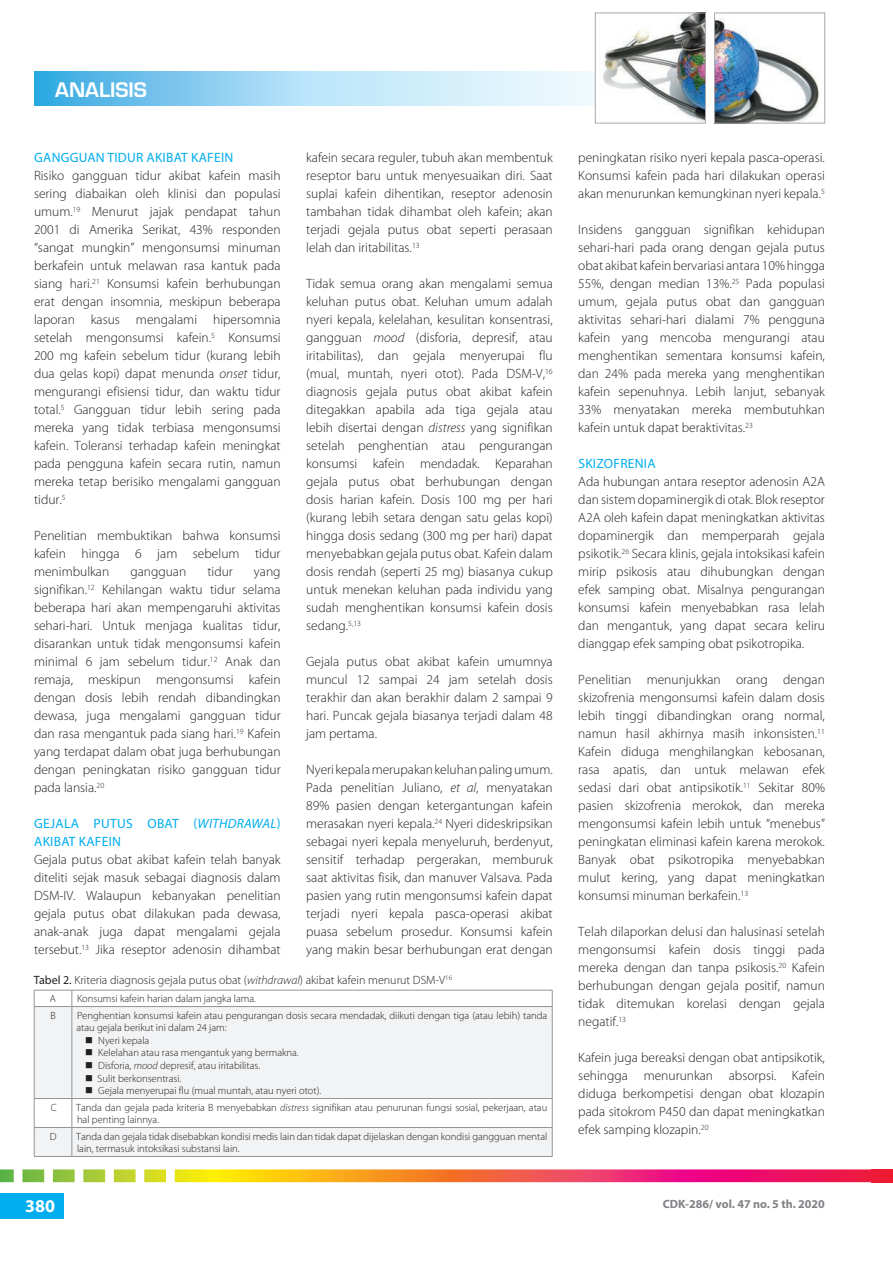
<style>
.page{position:relative;width:893px;height:1263px;background:#fff}
.page>*{position:absolute;margin:0;border:0;box-sizing:border-box;transform-origin:0 0}
.t1{font:600 19.5px "Eurostile LT Std";color:#fff}
.t2{font:700 18px "Myriad Pro";color:#fff}
.t3{font:300 13.5px/18px "Myriad Pro";color:#231f20;text-align:justify}
.t4{font:13.5px/18px "Myriad Pro";letter-spacing:.02em;color:#00aeef}
.t5{font:300 12px "Myriad Pro";color:#231f20}
.t6{font:700 12px "Myriad Pro";color:#808285}
.t7{font:300 10.5px/12.6px "Myriad Pro";color:#231f20}
.s1{font-style:italic}
.s2{font-weight:400}
</style>
<div class="page">
<svg style="left:34px;top:71px;width:561px;height:35px;background:#a7dbf4"></svg>
<img style="left:603px;top:15px;width:101px;height:106px">
<div style="left:595px;top:13px;width:111px;height:110px;border:1px solid #a8a9ad"></div>
<img style="left:716px;top:18px;width:103px;height:103px">
<div style="left:714px;top:13px;width:111px;height:110px;border:1px solid #a8a9ad"></div>
<div style="left:0;top:1193px;width:64px;height:25px;background:#00aeef"></div>
<svg style="left:0;top:1169px;width:893px;height:13px;background:#e87d50"></svg>
<svg style="left:35px;top:1007px;width:517px;height:149px;fill:#f2f3f4"></svg>
<svg style="left:72px;top:991px;width:1px;height:15px"></svg>
<hr style="left:72px;top:1007px;width:1px;height:91px;background:#939598">
<svg style="left:72px;top:1099px;width:1px;height:57px"></svg>
<hr style="left:34px;top:990px;width:38px;height:1px;background:#939598">
<svg style="left:34px;top:990px;width:1px;height:16px"></svg>
<hr style="left:72px;top:990px;width:480px;height:1px;background:#939598">
<svg style="left:552px;top:990px;width:1px;height:16px"></svg>
<hr style="left:34px;top:1006px;width:38px;height:1px;background:#939598">
<hr style="left:34px;top:1007px;width:1px;height:91px;background:#939598">
<hr style="left:72px;top:1006px;width:480px;height:1px;background:#939598">
<hr style="left:552px;top:1007px;width:1px;height:91px;background:#939598">
<hr style="left:34px;top:1098px;width:38px;height:1px;background:#939598">
<hr style="left:72px;top:1098px;width:480px;height:1px;background:#939598">
<hr style="left:34px;top:1127px;width:38px;height:1px;background:#939598">
<svg style="left:34px;top:1099px;width:1px;height:57px"></svg>
<hr style="left:72px;top:1127px;width:480px;height:1px;background:#939598">
<svg style="left:552px;top:1099px;width:1px;height:57px"></svg>
<hr style="left:34px;top:1156px;width:38px;height:1px;background:#939598">
<hr style="left:72px;top:1156px;width:480px;height:1px;background:#939598">
<svg style="left:86px;top:1037px;width:6px;height:6px"></svg>
<svg style="left:86px;top:1049px;width:6px;height:7px"></svg>
<svg style="left:86px;top:1062px;width:6px;height:6px"></svg>
<svg style="left:86px;top:1075px;width:6px;height:6px"></svg>
<svg style="left:86px;top:1087px;width:6px;height:6px"></svg>
<h1 class="t1" style="left:55px;top:78px;width:93px">ANALISIS</h1>
<p class="t4" style="left:34px;top:148px;width:201px">GANGGUAN TIDUR AKIBAT KAFEIN</p>
<p class="t3" style="left:34px;top:167px;width:248px">Risiko gangguan tidur akibat kafein masih sering diabaikan oleh klinisi dan populasi umum.<sup>19</sup> Menurut jajak pendapat tahun 2001 di Amerika Serikat, 43% responden “sangat mungkin” mengonsumsi minuman berkafein untuk melawan rasa kantuk pada siang hari.<sup>21</sup> Konsumsi kafein berhubungan erat dengan insomnia, meskipun beberapa laporan kasus mengalami hipersomnia setelah mengonsumsi kafein.<sup>5</sup> Konsumsi 200 mg kafein sebelum tidur (kurang lebih dua gelas kopi) dapat menunda <span class="s1">onset</span> tidur, mengurangi efisiensi tidur, dan waktu tidur total.<sup>5</sup> Gangguan tidur lebih sering pada mereka yang tidak terbiasa mengonsumsi kafein. Toleransi terhadap kafein meningkat pada pengguna kafein secara rutin, namun mereka tetap berisiko mengalami gangguan tidur.<sup>5</sup></p>
<p class="t3" style="left:34px;top:527px;width:248px">Penelitian membuktikan bahwa konsumsi kafein hingga 6 jam sebelum tidur menimbulkan</p>
<p class="t3" style="left:130px;top:563px;width:57px">gangguan</p>
<p class="t3" style="left:207px;top:563px;width:27px">tidur</p>
<p class="t3" style="left:34px;top:563px;width:248px;text-indent:220px">yang signifikan.<sup>12</sup> Kehilangan waktu tidur selama beberapa hari akan mempengaruhi aktivitas sehari-hari. Untuk menjaga kualitas tidur, disarankan untuk tidak mengonsumsi kafein minimal 6 jam sebelum tidur.<sup>12</sup> Anak dan remaja, meskipun mengonsumsi kafein dengan dosis lebih rendah dibandingkan dewasa, juga mengalami gangguan tidur dan rasa mengantuk pada siang hari.<sup>19</sup> Kafein yang terdapat dalam obat juga berhubungan dengan peningkatan risiko gangguan tidur pada lansia.<sup>20</sup></p>
<p class="t4" style="left:34px;top:814px;width:248px">GEJALA PUTUS OBAT (<span class="s1">WITHDRAWAL</span>)<br>AKIBAT KAFEIN</p>
<p class="t3" style="left:34px;top:851px;width:248px">Gejala putus obat akibat kafein telah banyak diteliti sejak masuk sebagai diagnosis dalam DSM-IV. Walaupun kebanyakan penelitian gejala putus obat dilakukan pada dewasa, anak-anak juga dapat mengalami gejala tersebut.<sup>13</sup> Jika reseptor adenosin dihambat</p>
<p class="t3" style="left:306px;top:149px;width:248px">kafein secara reguler, tubuh akan membentuk reseptor baru untuk menyesuaikan diri. Saat suplai kafein dihentikan, reseptor adenosin tambahan tidak dihambat oleh kafein; akan terjadi gejala putus obat seperti perasaan lelah dan iritabilitas.<sup>13</sup></p>
<p class="t3" style="left:306px;top:275px;width:248px">Tidak semua orang akan mengalami semua keluhan putus obat. Keluhan umum adalah nyeri kepala, kelelahan, kesulitan konsentrasi, gangguan <span class="s1">mood</span> (disforia, depresif, atau iritabilitas), dan gejala menyerupai flu (mual, muntah, nyeri otot). Pada DSM-V,<sup>16 </sup>diagnosis gejala putus obat akibat kafein ditegakkan apabila ada tiga gejala atau lebih disertai dengan <span class="s1">distress</span> yang signifikan setelah penghentian atau pengurangan konsumsi kafein mendadak. Keparahan gejala putus obat berhubungan dengan dosis harian kafein. Dosis 100 mg per hari (kurang lebih setara dengan satu gelas kopi) hingga dosis sedang (300 mg per hari) dapat menyebabkan gejala putus obat. Kafein dalam dosis rendah (seperti 25 mg) biasanya cukup untuk menekan keluhan pada individu yang sudah menghentikan konsumsi kafein dosis sedang.<sup>5,13</sup></p>
<p class="t3" style="left:306px;top:653px;width:248px">Gejala putus obat akibat kafein umumnya muncul 12 sampai 24 jam setelah dosis terakhir dan akan berakhir dalam 2 sampai 9 hari. Puncak gejala biasanya terjadi dalam 48 jam pertama.</p>
<p class="t3" style="left:306px;top:761px;width:248px">Nyeri kepala merupakan keluhan paling umum.<br>Pada penelitian Juliano, <span class="s1">et al</span>, menyatakan 89% pasien dengan ketergantungan kafein merasakan nyeri kepala.<sup>24</sup> Nyeri dideskripsikan sebagai nyeri kepala menyeluruh, berdenyut, sensitif terhadap pergerakan, memburuk saat aktivitas fisik, dan manuver Valsava. Pada pasien yang rutin mengonsumsi kafein dapat terjadi nyeri kepala pasca-operasi akibat puasa sebelum prosedur. Konsumsi kafein yang makin besar berhubungan erat dengan</p>
<p class="t5" style="left:34px;top:973px;width:420px"><span class="s2">Tabel 2.</span> Kriteria diagnosis gejala putus obat (<span class="s1">withdrawal</span>) akibat kafein menurut DSM-V<sup>16</sup></p>
<p class="t7" style="left:50px;top:993px;width:8px">A</p>
<p class="t7" style="left:77px;top:993px;width:180px">Konsumsi kafein harian dalam jangka lama.</p>
<p class="t7" style="left:51px;top:1009px;width:7px">B</p>
<p class="t7" style="left:77px;top:1009px;width:472px">Penghentian konsumsi kafein atau pengurangan dosis secara mendadak, diikuti dengan tiga (atau lebih) tanda</p>
<p class="t7" style="left:76px;top:1022px;width:152px">atau gejala berikut ini dalam 24 jam:</p>
<p class="t7" style="left:98px;top:1034px;width:53px">Nyeri kepala</p>
<p class="t7" style="left:98px;top:1047px;width:202px">Kelelahan atau rasa mengantuk yang bermakna.</p>
<p class="t7" style="left:98px;top:1059px;width:163px">Disforia, <span class="s1">mood</span> depresif, atau iritabilitas.</p>
<p class="t7" style="left:98px;top:1072px;width:85px">Sulit berkonsentrasi.</p>
<p class="t7" style="left:98px;top:1085px;width:225px">Gejala menyerupai flu (mual muntah, atau nyeri otot).</p>
<p class="t7" style="left:51px;top:1101px;width:7px">C</p>
<p class="t7" style="left:76px;top:1101px;width:472px">Tanda dan gejala pada kriteria B menyebabkan <span class="s1">distress</span> signifikan atau penurunan fungsi sosial, pekerjaan, atau hal penting lainnya.</p>
<p class="t7" style="left:50px;top:1130px;width:8px">D</p>
<p class="t7" style="left:76px;top:1130px;width:473px">Tanda dan gejala tidak disebabkan kondisi medis lain dan tidak dapat dijelaskan dengan kondisi gangguan mental lain, termasuk intoksikasi substansi lain.</p>
<p class="t3" style="left:578px;top:149px;width:248px">peningkatan risiko nyeri kepala pasca-operasi.<br>Konsumsi kafein pada hari dilakukan operasi akan menurunkan kemungkinan nyeri kepala.<sup>5</sup></p>
<p class="t3" style="left:578px;top:221px;width:248px">Insidens gangguan signifikan kehidupan sehari-hari pada orang dengan gejala putus obat akibat kafein bervariasi antara 10% hingga 55%, dengan median 13%.<sup>25</sup> Pada populasi umum, gejala putus obat dan gangguan aktivitas sehari-hari dialami 7% pengguna kafein yang mencoba mengurangi atau menghentikan sementara konsumsi kafein, dan 24% pada mereka yang menghentikan kafein sepenuhnya. Lebih lanjut, sebanyak 33% menyatakan mereka membutuhkan kafein untuk dapat beraktivitas.<sup>23</sup></p>
<p class="t4" style="left:578px;top:454px;width:79px">SKIZOFRENIA</p>
<p class="t3" style="left:578px;top:473px;width:248px">Ada hubungan antara reseptor adenosin A2A dan sistem dopaminergik di otak. Blok reseptor A2A oleh kafein dapat meningkatkan aktivitas dopaminergik dan memperparah gejala psikotik.<sup>26</sup> Secara klinis, gejala intoksikasi kafein mirip psikosis atau dihubungkan dengan efek samping obat. Misalnya pengurangan konsumsi kafein menyebabkan rasa lelah dan mengantuk, yang dapat secara keliru dianggap efek samping obat psikotropika.</p>
<p class="t3" style="left:578px;top:671px;width:248px">Penelitian menunjukkan orang dengan skizofrenia mengonsumsi kafein dalam dosis lebih tinggi dibandingkan orang normal, namun hasil akhirnya masih inkonsisten.<sup>11<br></sup>Kafein diduga menghilangkan kebosanan, rasa apatis, dan untuk melawan efek sedasi dari obat antipsikotik.<sup>11</sup> Sekitar 80% pasien skizofrenia merokok, dan mereka mengonsumsi kafein lebih untuk “menebus” peningkatan eliminasi kafein karena merokok.<br>Banyak obat psikotropika menyebabkan mulut kering, yang dapat meningkatkan konsumsi minuman berkafein.<sup>13</sup></p>
<p class="t3" style="left:578px;top:923px;width:248px">Telah dilaporkan delusi dan halusinasi setelah mengonsumsi kafein dosis tinggi pada mereka dengan dan tanpa psikosis.<sup>20</sup> Kafein berhubungan dengan gejala positif, namun tidak ditemukan korelasi dengan gejala negatif.<sup>13</sup></p>
<p class="t3" style="left:578px;top:1049px;width:248px">Kafein juga bereaksi dengan obat antipsikotik, sehingga menurunkan absorpsi. Kafein diduga berkompetisi dengan obat klozapin pada sitokrom P450 dan dapat meningkatkan efek samping klozapin.<sup>20</sup></p>
<h2 class="t2" style="left:25px;top:1194px;width:31px">380</h2>
<p class="t6" style="left:663px;top:1196px;width:164px">CDK-286/ vol. 47 no. 5 th. 2020</p>
</div>
